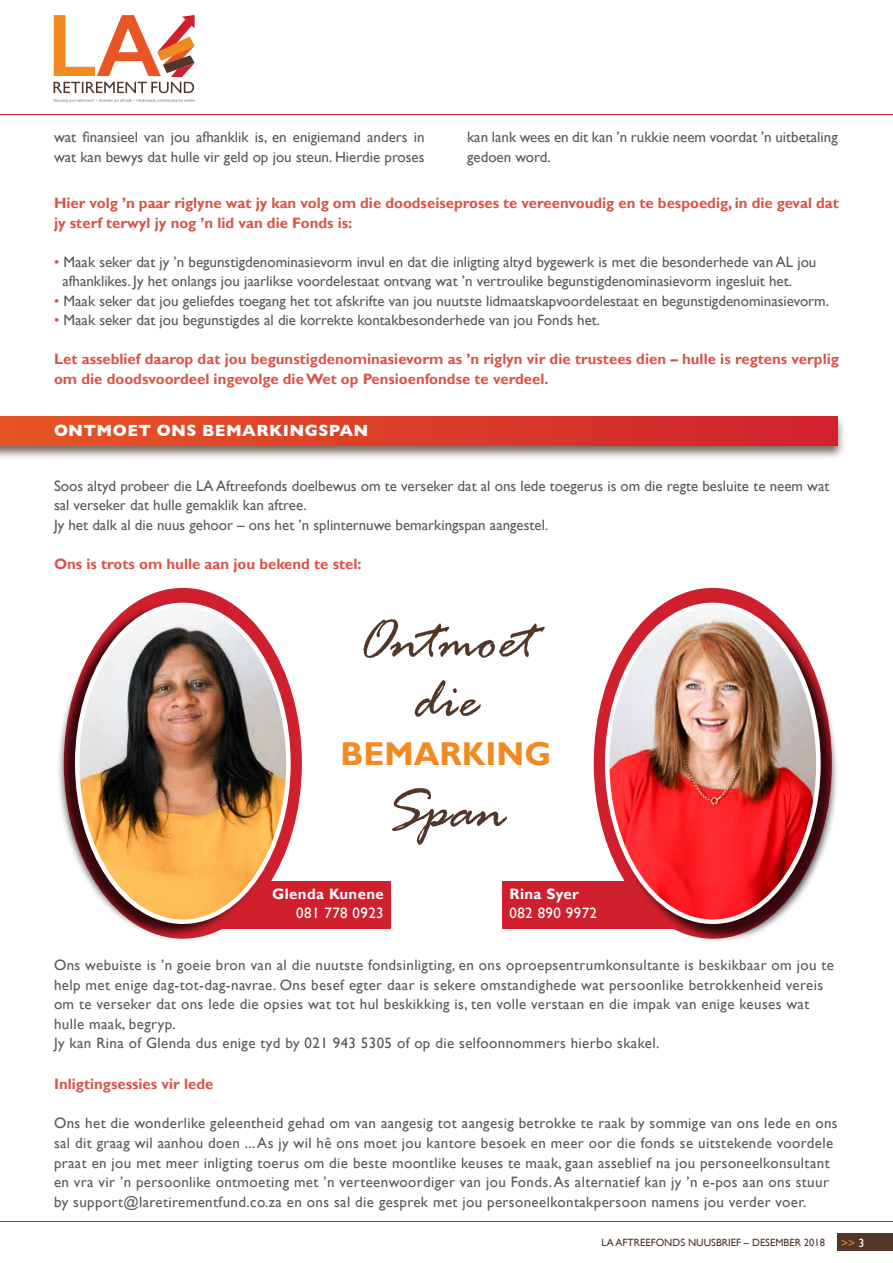
<style>
.page{position:relative;width:893px;height:1263px;background:#fff}
.page>*{position:absolute;margin:0;border:0;box-sizing:border-box;transform-origin:0 0}
.t1{font:italic 60px/59.2px "Rage";color:#523629;text-align:center}
.t2{font:700 33px "Gill Sans";color:#f08a21}
.t3{font:700 16.5px "Gill Sans";letter-spacing:.025em;color:#fff}
.t4{font:15px/19.5px "Gill Sans";letter-spacing:.025em;color:#58595b}
.t5{font:15px/19.5px "Gill Sans";letter-spacing:.005em;color:#58595b}
.t6{font:700 15px/19.5px "Gill Sans";color:#d75649}
.t7{font:700 15px "Gill Sans";letter-spacing:.025em;color:#fff}
.t8{font:15px "Gill Sans";letter-spacing:.025em;color:#fff}
.t9{font:12px "Gill Sans";color:#f08a21}
.t10{font:10.5px "Gill Sans";color:#523629}
.s1{color:#d75649}
.s2{color:#fff}
</style>
<div class="page">
<div style="left:838px;top:1233px;width:55px;height:18px;background:#523629"></div>
<hr style="left:0;top:114px;width:893px;height:1px;background:#d0202e">
<hr style="left:0;top:1221px;width:893px;height:1px;background:#d0202e">
<svg style="left:54px;top:15px;width:141px;height:78px"></svg>
<svg style="left:54px;top:99px;width:141px;height:3px"></svg>
<div style="left:208px;top:881px;width:183px;height:47px;background:#d0202e"></div>
<div style="left:502px;top:881px;width:183px;height:47px;background:#d0202e"></div>
<div style="left:64px;top:588px;width:238px;height:351px;background:#d0202e;border-radius:50%"></div>
<div style="left:594px;top:588px;width:238px;height:351px;background:#d0202e;border-radius:50%"></div>
<div style="left:0;top:415px;width:846px;height:45px;background:#523629;opacity:.75"></div>
<div style="left:0;top:417px;width:838px;height:29px;background:linear-gradient(to right,#e65625,#d0222f)"></div>
<div style="left:56px;top:601px;width:232px;height:337px;background:#000;opacity:.75"></div>
<img style="left:77px;top:605px;width:211px;height:317px">
<div style="left:607px;top:605px;width:232px;height:337px;background:#000;opacity:.75"></div>
<img style="left:607px;top:605px;width:211px;height:317px">
<p class="t5" style="left:54px;top:128px;width:372px">wat finansieel van jou afhanklik is, en enigiemand anders in wat kan bewys dat hulle vir geld op jou steun. Hierdie proses</p>
<p class="t5" style="left:467px;top:128px;width:372px">kan lank wees en dit kan ’n rukkie neem voordat ’n uitbetaling gedoen word.</p>
<p class="t6" style="left:54px;top:194px;width:786px">Hier volg ’n paar riglyne wat jy kan volg om die doodseiseproses te vereenvoudig en te bespoedig, in die geval dat jy sterf terwyl jy nog ’n lid van die Fonds is:</p>
<p class="t5" style="left:62px;top:252px;width:756px;text-indent:-8px"><span class="s1">•</span> Maak seker dat jy ’n begunstigdenominasievorm invul en dat die inligting altyd bygewerk is met die besonderhede van AL jou afhanklikes. Jy het onlangs jou jaarlikse voordelestaat ontvang wat ’n vertroulike begunstigdenominasievorm ingesluit het.</p>
<p class="t5" style="left:54px;top:291px;width:777px"><span class="s1">•</span> Maak seker dat jou geliefdes toegang het tot afskrifte van jou nuutste lidmaatskapvoordelestaat en begunstigdenominasievorm.</p>
<p class="t5" style="left:54px;top:311px;width:548px"><span class="s1">•</span> Maak seker dat jou begunstigdes al die korrekte kontakbesonderhede van jou Fonds het.</p>
<p class="t6" style="left:54px;top:350px;width:786px">Let asseblief daarop dat jou begunstigdenominasievorm as ’n riglyn vir die trustees dien – hulle is regtens verplig om die doodsvoordeel ingevolge die Wet op Pensioenfondse te verdeel.</p>
<p class="t3" style="left:54px;top:420px;width:316px">ONTMOET ONS BEMARKINGSPAN</p>
<p class="t5" style="left:54px;top:476px;width:777px">Soos altyd probeer die LA Aftreefonds doelbewus om te verseker dat al ons lede toegerus is om die regte besluite te neem wat sal verseker dat hulle gemaklik kan aftree.<br>Jy het dalk al die nuus gehoor – ons het ’n splinternuwe bemarkingspan aangestel.</p>
<p class="t6" style="left:54px;top:554px;width:309px">Ons is trots om hulle aan jou bekend te stel:</p>
<h1 class="t1" style="left:358px;top:617px;width:178px">Ontmoet die</h1>
<h2 class="t2" style="left:340px;top:734px;width:212px">BEMARKING</h2>
<h1 class="t1" style="left:385px;top:786px;width:123px">Span</h1>
<p class="t7" style="left:272px;top:885px;width:113px">Glenda Kunene</p>
<p class="t8" style="left:296px;top:904px;width:89px">081 778 0923</p>
<p class="t7" style="left:510px;top:885px;width:71px">Rina Syer</p>
<p class="t8" style="left:510px;top:904px;width:89px">082 890 9972</p>
<p class="t4" style="left:54px;top:956px;width:781px">Ons webuiste is ’n goeie bron van al die nuutste fondsinligting, en ons oproepsentrumkonsultante is beskikbaar om jou te help met enige dag-tot-dag-navrae. Ons besef egter daar is sekere omstandighede wat persoonlike betrokkenheid vereis om te verseker dat ons lede die opsies wat tot hul beskikking is, ten volle verstaan en die impak van enige keuses wat hulle maak, begryp.<br>Jy kan Rina of Glenda dus enige tyd by 021 943 5305 of op die selfoonnommers hierbo skakel.</p>
<p class="t6" style="left:54px;top:1075px;width:161px">Inligtingsessies vir lede</p>
<p class="t4" style="left:54px;top:1114px;width:785px">Ons het die wonderlike geleentheid gehad om van aangesig tot aangesig betrokke te raak by sommige van ons lede en ons sal dit graag wil aanhou doen ... As jy wil hê ons moet jou kantore besoek en meer oor die fonds se uitstekende voordele praat en jou met meer inligting toerus om die beste moontlike keuses te maak, gaan asseblief na jou personeelkonsultant en vra vir ’n persoonlike ontmoeting met ’n verteenwoordiger van jou Fonds. As alternatief kan jy ’n e-pos aan ons stuur by support@laretirementfund.co.za en ons sal die gesprek met jou personeelkontakpersoon namens jou verder voer.</p>
<p class="t10" style="left:602px;top:1236px;width:225px">LA AFTREEFONDS NUUSBRIEF – DESEMBER 2018</p>
<p class="t9" style="left:841px;top:1236px;width:25px">&gt;&gt; <span class="s2">3</span></p>
</div>
